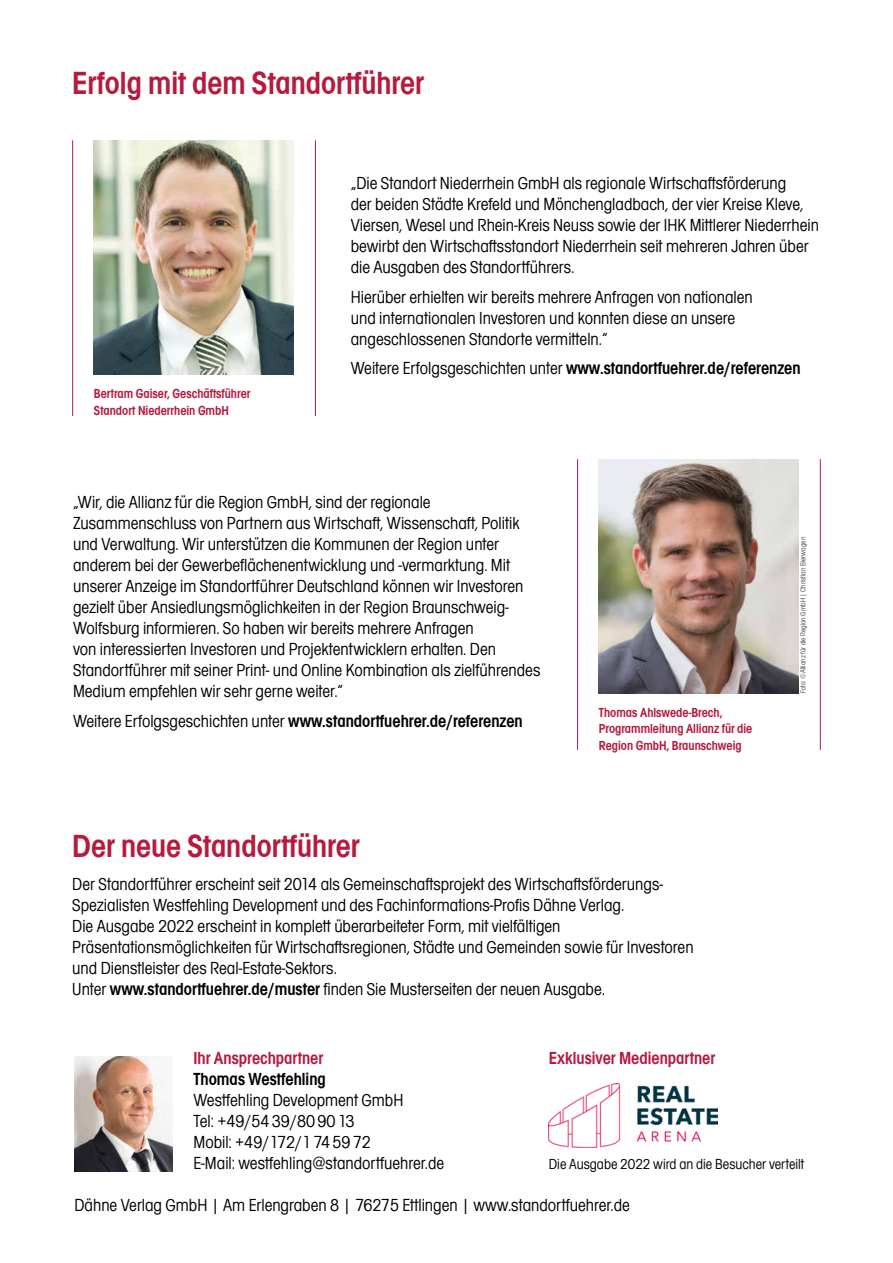
<style>
.page{position:relative;width:893px;height:1263px;background:#fff}
.page>*{position:absolute;margin:0;border:0;box-sizing:border-box;transform-origin:0 0}
.t1{font:33px "Avignon Cd Demi";color:#b61a3d}
.t2{font:18px/21px "Avignon Cd";color:#000}
.t3{font:18px "Avignon Cd Demi";color:#000}
.t4{font:18px "Avignon Cd Demi";color:#b61a3d}
.t5{font:15px "Avignon Cd";color:#000}
.t6{font:13.5px/16.5px "Avignon Cd Demi";color:#b61a3d}
.t7{font:7.5px "Avignon Cd";color:#484847}
.s1{font-family:"Avignon Cd"}
.s2{font-family:"Avignon Cd Demi"}
</style>
<div class="page">
<hr style="left:72px;top:140px;width:1px;height:276px;background:#b61a3d">
<hr style="left:577px;top:459px;width:1px;height:291px;background:#b61a3d">
<hr style="left:315px;top:140px;width:1px;height:276px;background:#b61a3d">
<hr style="left:820px;top:459px;width:1px;height:291px;background:#b61a3d">
<img style="left:94px;top:140px;width:200px;height:234px">
<img style="left:599px;top:459px;width:200px;height:234px">
<img style="left:74px;top:1057px;width:98px;height:114px">
<img style="left:549px;top:1083px;width:169px;height:64px">
<h1 class="t1" style="left:72px;top:65px;width:353px">Erfolg mit dem Standortführer</h1>
<p class="t6" style="left:94px;top:385px;width:158px">Bertram Gaiser, Geschäftsführer<br>Standort Niederrhein GmbH</p>
<p class="t2" style="left:351px;top:173px;width:470px">„Die Standort Niederrhein GmbH als regionale Wirtschaftsförderung<br>der beiden Städte Krefeld und Mönchengladbach, der vier Kreise Kleve, Viersen, Wesel und Rhein-Kreis Neuss sowie der IHK Mittlerer Niederrhein bewirbt den Wirtschaftsstandort Niederrhein seit mehreren Jahren über die Ausgaben des Standortführers.</p>
<p class="t2" style="left:351px;top:286px;width:403px">Hierüber erhielten wir bereits mehrere Anfragen von nationalen und internationalen Investoren und konnten diese an unsere angeschlossenen Standorte vermitteln.“</p>
<p class="t3" style="left:351px;top:358px;width:451px"><span class="s1">Weitere Erfolgsgeschichten unter</span> www.standortfuehrer.de/referenzen</p>
<p class="t2" style="left:73px;top:492px;width:469px">„Wir, die Allianz für die Region GmbH, sind der regionale Zusammenschluss von Partnern aus Wirtschaft, Wissenschaft, Politik und Verwaltung. Wir unterstützen die Kommunen der Region unter anderem bei der Gewerbeflächenentwicklung und -vermarktung. Mit unserer Anzeige im Standortführer Deutschland können wir Investoren gezielt über Ansiedlungsmöglichkeiten in der Region Braunschweig-Wolfsburg informieren. So haben wir bereits mehrere Anfragen<br>von interessierten Investoren und Projektentwicklern erhalten. Den Standortführer mit seiner Print- und Online Kombination als zielführendes Medium empfehlen wir sehr gerne weiter.“</p>
<p class="t3" style="left:73px;top:710px;width:451px"><span class="s1">Weitere Erfolgsgeschichten unter</span> www.standortfuehrer.de/referenzen</p>
<p class="t6" style="left:599px;top:704px;width:155px">Thomas Ahlswede-Brech,<br>Programmleitung Allianz für die<br>Region GmbH, Braunschweig</p>
<h1 class="t1" style="left:72px;top:827px;width:289px">Der neue Standortführer</h1>
<p class="t2" style="left:72px;top:874px;width:623px">Der Standortführer erscheint seit 2014 als Gemeinschaftsprojekt des Wirtschaftsförderungs-Spezialisten Westfehling Development und des Fachinformations-Profis Dähne Verlag.<br>Die Ausgabe 2022 erscheint in komplett überarbeiteter Form, mit vielfältigen Präsentationsmöglichkeiten für Wirtschaftsregionen, Städte und Gemeinden sowie für Investoren und Dienstleister des Real-Estate-Sektors.<br>Unter <span class="s2">www.standortfuehrer.de/muster</span> finden Sie Musterseiten der neuen Ausgabe.</p>
<p class="t7" style="left:799px;top:693px;width:158px;rotate:-90deg">Foto: ©Allianz für die Region GmbH | Christian Bierwagen</p>
<p class="t4" style="left:549px;top:1048px;width:168px">Exklusiver Medienpartner</p>
<p class="t4" style="left:193px;top:1048px;width:131px">Ihr Ansprechpartner</p>
<p class="t3" style="left:193px;top:1069px;width:134px">Thomas Westfehling</p>
<p class="t2" style="left:193px;top:1090px;width:252px">Westfehling Development GmbH<br>Tel: +49/5439/809013<br>Mobil: +49/172/1745972<br>E-Mail: westfehling@standortfuehrer.de</p>
<p class="t5" style="left:549px;top:1156px;width:257px">Die Ausgabe 2022 wird an die Besucher verteilt</p>
<p class="t2" style="left:74px;top:1194px;width:557px">Dähne Verlag GmbH | Am Erlengraben 8 | 76275 Ettlingen | www.standortfuehrer.de</p>
</div>
